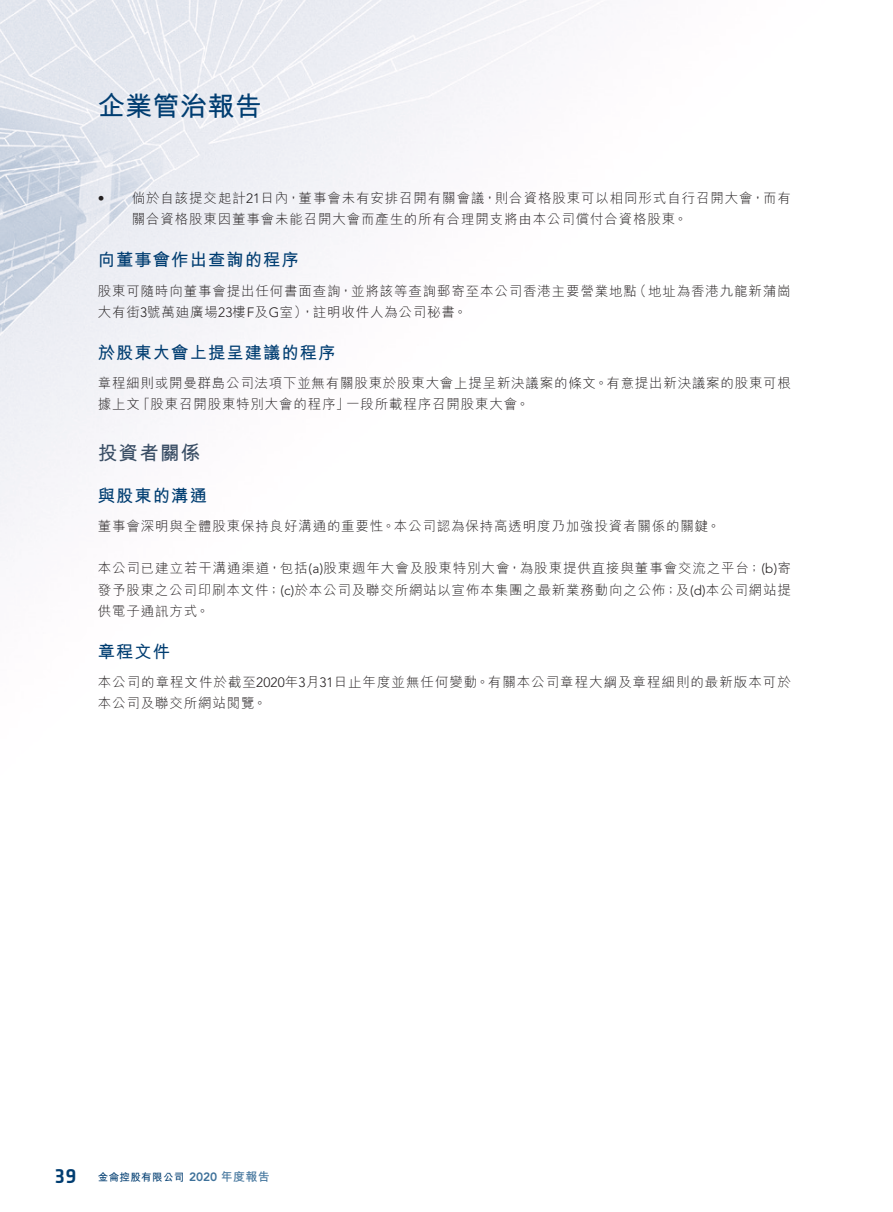
<style>
.page{position:relative;width:893px;height:1212px;background:#fff}
.page>*{position:absolute;margin:0;border:0;box-sizing:border-box;transform-origin:0 0}
.t1{font:700 27px "M Hei HK";letter-spacing:.015em;color:#003d71}
.t2{font:21px "Klavika Medium OSF";color:#003d71}
.Heading_1{font:700 19.5px "M Hei HK";letter-spacing:.065em;color:#3a4e65}
.Heading_2{font:700 17.25px "M Hei HK";letter-spacing:.065em;color:#003d71}
.Body_Text{font:300 13.5px/21px "M Hei HK";letter-spacing:.06em;color:#231f20}
.Body_Text-2{font:300 13.5px "Avenir LT Std";color:#231f20}
.t3{font:800 12px "Avenir LT Std";color:#3e719a}
.t4{font:700 10.5px "M Hei HK";letter-spacing:.035em;color:#003d71}
.s1{font-family:"Avenir LT Std"}
.s2{font-family:"M Hei HK";font-weight:700}
</style>
<div class="page">
<img style="left:0;top:0;width:602px;height:558px">
<h1 class="t1" style="left:98px;top:87px;width:166px">企業管治報告</h1>
<p class="Body_Text-2" style="left:98px;top:191px;width:8px">•</p>
<p class="Body_Text" style="left:132px;top:188px;width:661px">倘於自該提交起計<span class="s1">21</span>日內，董事會未有安排召開有關會議，則合資格股東可以相同形式自行召開大會，而有</p>
<p class="Body_Text" style="left:132px;top:209px;width:557px">關合資格股東因董事會未能召開大會而產生的所有合理開支將由本公司償付合資格股東。</p>
<p class="Heading_2" style="left:98px;top:248px;width:202px">向董事會作出查詢的程序</p>
<p class="Body_Text" style="left:633px;top:280px;width:159px">（地址為香港九龍新蒲崗</p>
<p class="Body_Text" style="left:98px;top:280px;width:541px">股東可隨時向董事會提出任何書面查詢，並將該等查詢郵寄至本公司香港主要營業地點大有街<span class="s1">3</span>號萬廸廣場<span class="s1">23</span>樓<span class="s1">F</span>及<span class="s1">G</span>室，）註明收件人為公司秘書。</p>
<p class="Heading_2" style="left:98px;top:340px;width:239px">於股東大會上提呈建議的程序</p>
<p class="Body_Text" style="left:346px;top:373px;width:446px;text-indent:-248px">章程細則或開曼群島公司法項下並無有關股東於股東大會上提呈新決議案的條文。有意提出新決議案的股東可根一段所載程序召開股東大會。</p>
<p class="Body_Text" style="left:137px;top:394px;width:214px">「股東召開股東特別大會的程序」</p>
<p class="Body_Text" style="left:98px;top:394px;width:44px">據上文</p>
<p class="Heading_1" style="left:98px;top:439px;width:104px">投資者關係</p>
<p class="Heading_2" style="left:98px;top:483px;width:111px">與股東的溝通</p>
<p class="Body_Text" style="left:98px;top:516px;width:624px">董事會深明與全體股東保持良好溝通的重要性。本公司認為保持高透明度乃加強投資者關係的關鍵。</p>
<p class="Body_Text" style="left:98px;top:558px;width:695px;text-align:justify">本公司已建立若干溝通渠道，包括 <span class="s1">)a(</span> 股東週年大會及股東特別大會，為股東提供直接與董事會交流之平台；<span class="s1">(b</span> 寄<span class="s1">)</span>發予股東之公司印刷本文件；<span class="s1">( )c</span> 於本公司及聯交所網站以宣佈本集團之最新業務動向之公佈；及 <span class="s1">d( )</span>本公司網站提供電子通訊方式。</p>
<p class="Heading_2" style="left:98px;top:639px;width:74px">章程文件</p>
<p class="Body_Text" style="left:98px;top:671px;width:694px">本公司的章程文件於截至<span class="s1">2020</span>年月<span class="s1">3 31</span>日止年度並無任何變動。有關本公司章程大綱及章程細則的最新版本可於本公司及聯交所網站閱覽。</p>
<h2 class="t2" style="left:55px;top:1162px;width:23px">39</h2>
<p class="t3" style="left:189px;top:1169px;width:82px">2020 <span class="s2">年度報告</span></p>
<p class="t4" style="left:98px;top:1169px;width:88px">金侖控股有限公司</p>
</div>
